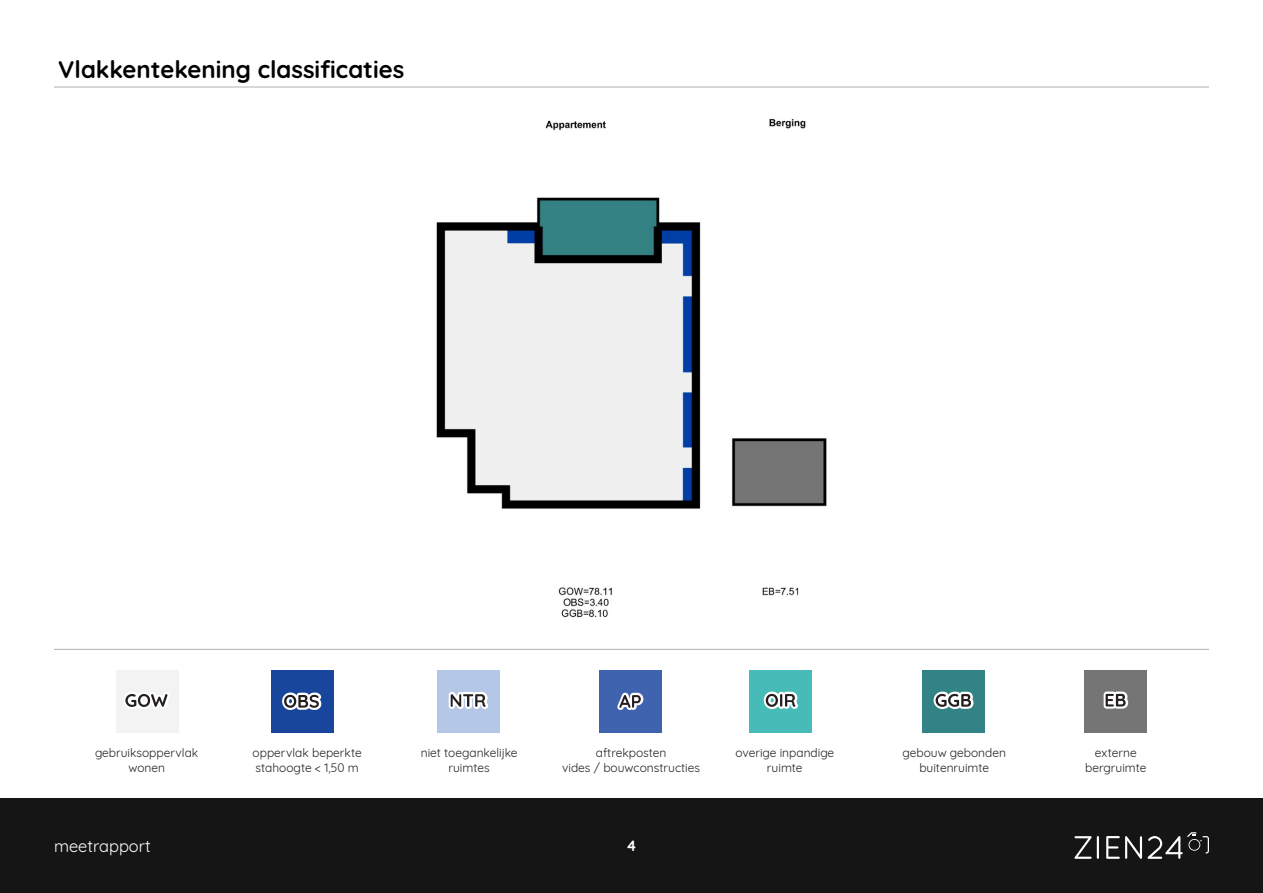
<style>
.page{position:relative;width:1263px;height:893px;background:#fff}
.page>*{position:absolute;margin:0;border:0;box-sizing:border-box;transform-origin:0 0}
.t1{font:700 24px "Quicksand";color:#000}
.t2{font:16.5px "Quicksand";color:#fff}
.t3{font:700 15px "Quicksand";color:#fff}
.t4{font:12px/15px "Quicksand";color:#231f20;text-align:center}
</style>
<div class="page">
<div style="left:0;top:798px;width:1263px;height:95px;background:#151515"></div>
<svg style="left:1074px;top:836px;width:18px;height:23px"></svg>
<hr style="left:1097px;top:836px;width:2px;height:23px;background:#fff">
<svg style="left:1106px;top:832px;width:103px;height:27px"></svg>
<hr style="left:54px;top:649px;width:1155px;height:1px;background:#b8b9bc">
<hr style="left:54px;top:86px;width:1155px;height:2px;background:#b8b9bc">
<div style="left:116px;top:670px;width:63px;height:62px;background:#f3f3f3"></div>
<div style="left:271px;top:670px;width:62px;height:62px;background:#18469d"></div>
<div style="left:437px;top:670px;width:62px;height:62px;background:#b5c7e6"></div>
<div style="left:599px;top:670px;width:62px;height:62px;background:#3f63af"></div>
<div style="left:750px;top:670px;width:62px;height:62px;background:#46bbb7"></div>
<div style="left:922px;top:670px;width:63px;height:62px;background:#318385"></div>
<div style="left:1084px;top:670px;width:62px;height:62px;background:#767575"></div>
<svg style="left:282px;top:692px;width:39px;height:18px"></svg>
<svg style="left:449px;top:692px;width:39px;height:17px"></svg>
<svg style="left:124px;top:692px;width:46px;height:17px"></svg>
<svg style="left:617px;top:693px;width:26px;height:17px"></svg>
<svg style="left:764px;top:691px;width:34px;height:18px"></svg>
<svg style="left:933px;top:691px;width:40px;height:18px"></svg>
<svg style="left:1103px;top:692px;width:25px;height:17px"></svg>
<img style="left:436px;top:118px;width:391px;height:500px">
<h1 class="t1" style="left:58px;top:50px;width:347px">Vlakkentekening classificaties</h1>
<p class="t4" style="left:95px;top:744px;width:105px">gebruiksoppervlak wonen</p>
<p class="t4" style="left:735px;top:744px;width:100px">overige inpandige ruimte</p>
<p class="t4" style="left:903px;top:744px;width:105px">gebouw gebonden buitenruimte</p>
<p class="t4" style="left:1085px;top:744px;width:63px">externe bergruimte</p>
<p class="t4" style="left:253px;top:744px;width:111px;text-align:left">oppervlak beperkte stahoogte &lt; 1,50 m</p>
<p class="t4" style="left:562px;top:744px;width:139px">aftrekposten<br>vides / bouwconstructies</p>
<p class="t4" style="left:421px;top:744px;width:98px">niet toegankelijke ruimtes</p>
<h2 class="t2" style="left:54px;top:833px;width:98px">meetrapport</h2>
<p class="t3" style="left:626px;top:833px;width:12px">4</p>
</div>
